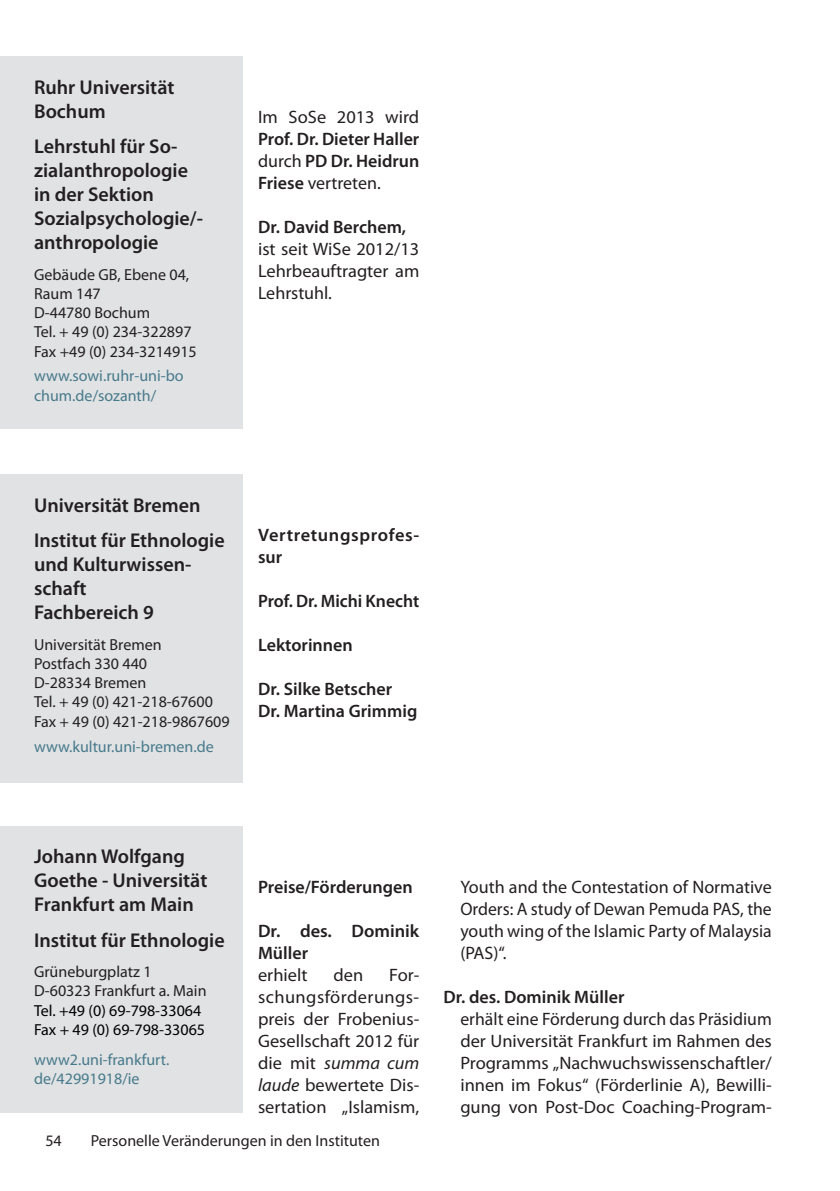
<style>
.page{position:relative;width:840px;height:1191px;background:#fff}
.page>*{position:absolute;margin:0;border:0;box-sizing:border-box;transform-origin:0 0}
.t1{font:600 20px/24px "Myriad Pro";color:#231f20}
.t2{font:18px/22px "Myriad Pro";color:#231f20;text-align:justify}
.t3{font:600 18px/22px "Myriad Pro";color:#231f20}
.t4{font:600 18px/22px "Myriad Pro";letter-spacing:.035em;color:#231f20}
.t5{font:16px/19.2px "Myriad Pro";color:#231f20}
.t6{font:16px/19.2px "Myriad Pro";color:#477a8b}
.t7{font:16px/19.2px "Myriad Pro";color:#000}
.s1{font-weight:400}
.s2{font-style:italic}
</style>
<div class="page">
<div style="left:0;top:57px;width:243px;height:372px;background:#e1e2e4"></div>
<div style="left:0;top:475px;width:243px;height:308px;background:#e1e2e4"></div>
<div style="left:0;top:826px;width:243px;height:287px;background:#e1e2e4"></div>
<p class="t1" style="left:34px;top:74px;width:142px">Ruhr Universität<br>Bochum</p>
<p class="t1" style="left:34px;top:134px;width:170px">Lehrstuhl für So&shy;zialanthropologie in der Sektion<br>Sozialpsychologie/- anthropologie</p>
<p class="t5" style="left:34px;top:264px;width:164px">Gebäude GB, Ebene 04,<br>Raum 147<br>D-44780 Bochum<br>Tel. + 49 (0) 234-322897<br>Fax +49 (0) 234-3214915</p>
<p class="t6" style="left:34px;top:366px;width:151px">www.sowi.ruhr-uni-bo chum.de/sozanth/</p>
<p class="t2" style="left:258px;top:105px;width:163px">Im SoSe 2013 wird</p>
<p class="t3" style="left:258px;top:127px;width:163px;text-align:justify">Prof. Dr. Dieter Haller <span class="s1">durch</span> PD Dr. Heidrun Friese <span class="s1">vertreten.</span></p>
<p class="t3" style="left:258px;top:215px;width:150px">Dr. David Berchem,</p>
<p class="t2" style="left:258px;top:237px;width:163px">ist seit WiSe 2012/13<br>Lehrbeauftragter am Lehrstuhl.</p>
<p class="t1" style="left:34px;top:487px;width:192px;line-height:35.4px">Universität Bremen<br>Institut für Ethnologie</p>
<p class="t1" style="left:34px;top:552px;width:159px">und Kulturwissen&shy;schaft<br>Fachbereich 9</p>
<p class="t5" style="left:34px;top:634px;width:197px">Universität Bremen<br>Postfach 330 440<br>D-28334 Bremen<br>Tel. + 49 (0) 421-218-67600<br>Fax + 49 (0) 421-218-9867609</p>
<p class="t6" style="left:34px;top:736px;width:181px">www.kultur.uni-bremen.de</p>
<p class="t4" style="left:258px;top:523px;width:163px">Vertretungsprofes&shy;sur</p>
<p class="t3" style="left:258px;top:589px;width:163px">Prof. Dr. Michi Knecht</p>
<p class="t3" style="left:258px;top:633px;width:96px">Lektorinnen</p>
<p class="t3" style="left:258px;top:677px;width:161px">Dr. Silke Betscher<br>Dr. Martina Grimmig</p>
<p class="t1" style="left:34px;top:844px;width:175px">Johann Wolfgang<br>Goethe - Universität<br>Frankfurt am Main</p>
<p class="t1" style="left:34px;top:927px;width:192px">Institut für Ethnologie</p>
<p class="t5" style="left:34px;top:962px;width:174px">Grüneburgplatz 1<br>D-60323 Frankfurt a. Main</p>
<p class="t7" style="left:34px;top:1000px;width:172px">Tel. +49 (0) 69-798-33064<br>Fax + 49 (0) 69-798-33065</p>
<p class="t6" style="left:34px;top:1050px;width:137px">www2.uni-frankfurt. de/42991918/ie</p>
<p class="t3" style="left:258px;top:875px;width:156px">Preise/Förderungen</p>
<p class="t3" style="left:258px;top:919px;width:163px">Dr. des. Dominik<br>Müller</p>
<p class="t2" style="left:258px;top:963px;width:51px">erhielt</p>
<p class="t2" style="left:333px;top:963px;width:31px">den</p>
<p class="t2" style="left:258px;top:963px;width:163px;text-indent:131px">For&shy;schungsförderungs&shy;preis der Frobenius-Gesellschaft 2012 für die mit <span class="s2">summa cum laude</span> bewertete Dis&shy;sertation „Islamism,</p>
<p class="t5" style="left:45px;top:1131px;width:18px">54</p>
<p class="t5" style="left:91px;top:1131px;width:290px">Personelle Veränderungen in den Instituten</p>
<p class="t2" style="left:460px;top:875px;width:313px">Youth and the Contestation of Normative Orders: A study of Dewan Pemuda PAS, the youth wing of the Islamic Party of Malaysia (PAS)“.</p>
<p class="t3" style="left:443px;top:985px;width:182px">Dr. des. Dominik Müller</p>
<p class="t2" style="left:460px;top:1007px;width:313px">erhält eine Förderung durch das Präsidium der Universität Frankfurt im Rahmen des Programms „Nachwuchswissenschaftler/ innen im Fokus“ (Förderlinie A), Bewilli&shy;gung von Post-Doc Coaching-Program-</p>
</div>
